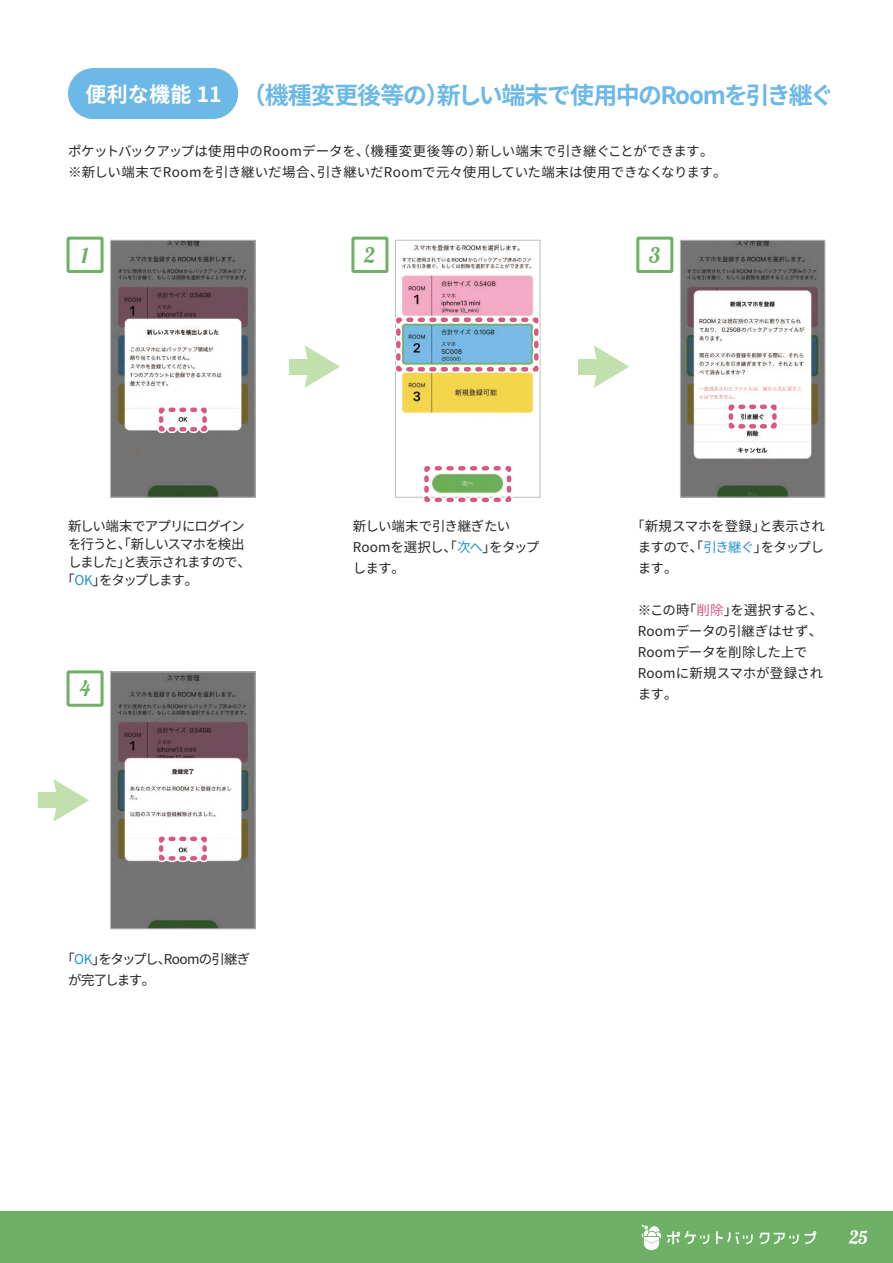
<style>
.page{position:relative;width:893px;height:1263px;background:#fff}
.page>*{position:absolute;margin:0;border:0;box-sizing:border-box;transform-origin:0 0}
.t1{font:700 24px "Noto Sans CJ Kjp";letter-spacing:-.06em;color:#6cb8e6}
.t2{font:21px "Lobster";color:#6eb065}
.t3{font:18px "Lobster";color:#fff}
.t4{font:13.5px/21px "Noto Sans CJ Kjp";color:#282526}
.t5{font:13.5px/21px "Noto Sans CJ Kjp";letter-spacing:-.03em;color:#282526;text-align:justify}
.t6{font:13.5px/21px "Noto Sans CJ Kjp";letter-spacing:-.01em;color:#282526}
.t7{font:13.5px/21px "Noto Sans CJ Kjp";letter-spacing:-.07em;color:#282526}
.t8{font:13.5px "Noto Sans CJ Kjp";letter-spacing:-.085em;color:#282526}
.t9{font:13.5px "Noto Sans CJ Kjp";letter-spacing:-.075em;color:#282526}
.s1{font-size:21px;color:#fff}
.s2{color:#2690cf}
.s3{color:#d95881}
</style>
<div class="page">
<div style="left:0;top:1212px;width:893px;height:51px;background:#6eb065"></div>
<svg style="left:641px;top:1225px;width:20px;height:25px"></svg>
<svg style="left:667px;top:1231px;width:42px;height:13px"></svg>
<svg style="left:716px;top:1231px;width:37px;height:13px"></svg>
<svg style="left:759px;top:1231px;width:57px;height:13px"></svg>
<div style="left:68px;top:68px;width:170px;height:51px;background:#6cb8e6;border-radius:26px"></div>
<img style="left:401px;top:244px;width:133px;height:169px">
<div style="left:395px;top:240px;width:145px;height:258px;border:1px solid #bcbdc0"></div>
<img style="left:112px;top:242px;width:141px;height:254px">
<div style="left:110px;top:240px;width:145px;height:258px;border:1px solid #bcbdc0"></div>
<div style="left:636px;top:237px;width:37px;height:36px;border:3px solid #6eb064"></div>
<div style="left:67px;top:237px;width:37px;height:36px;border:3px solid #6eb064"></div>
<div style="left:351px;top:237px;width:37px;height:36px;border:3px solid #6eb064"></div>
<svg style="left:305px;top:345px;width:35px;height:43px"></svg>
<div style="left:289px;top:359px;width:32px;height:15px;background:#c2dfae"></div>
<svg style="left:594px;top:345px;width:35px;height:43px"></svg>
<div style="left:578px;top:359px;width:32px;height:15px;background:#c2dfae"></div>
<div style="left:67px;top:670px;width:37px;height:37px;border:3px solid #6eb064"></div>
<img style="left:682px;top:242px;width:141px;height:254px">
<div style="left:680px;top:240px;width:145px;height:258px;border:1px solid #bcbdc0"></div>
<img style="left:112px;top:673px;width:141px;height:254px">
<div style="left:110px;top:671px;width:145px;height:258px;border:1px solid #bcbdc0"></div>
<svg style="left:54px;top:779px;width:35px;height:42px"></svg>
<div style="left:38px;top:793px;width:32px;height:15px;background:#c2dfae"></div>
<svg style="left:154px;top:402px;width:58px;height:35px"></svg>
<svg style="left:154px;top:831px;width:58px;height:35px"></svg>
<svg style="left:723px;top:399px;width:59px;height:35px"></svg>
<svg style="left:395px;top:312px;width:146px;height:65px"></svg>
<svg style="left:419px;top:466px;width:97px;height:37px"></svg>
<h1 class="t1" style="left:86px;top:82px;width:750px"><span class="s1">便利な機能 11</span> （機種変更後等の）新しい端末で使用中のRoomを引き継ぐ</h1>
<p class="t4" style="left:68px;top:141px;width:660px">ポケットバックアップは使用中のRoomデータを、（機種変更後等の）新しい端末で引き継ぐことができます。※新しい端末でRoomを引き継いだ場合、引き継いだRoomで元々使用していた端末は使用できなくなります。</p>
<h2 class="t2" style="left:365px;top:242px;width:12px">2</h2>
<h2 class="t2" style="left:82px;top:242px;width:8px">1</h2>
<h2 class="t2" style="left:649px;top:242px;width:13px">3</h2>
<p class="t9" style="left:68px;top:518px;width:178px">新しい端末でアプリにログイン</p>
<p class="t7" style="left:68px;top:533px;width:178px">を行うと、「新しいスマホを検出</p>
<p class="t8" style="left:68px;top:554px;width:184px">しました」と表示されますので、</p>
<p class="t8" style="left:61px;top:572px;width:138px">「<span class="s2">OK</span>」をタップします。</p>
<h2 class="t2" style="left:80px;top:675px;width:12px">4</h2>
<p class="t7" style="left:68px;top:949px;width:184px;text-indent:-7px">「<span class="s2">OK</span>」をタップし、Roomの引継ぎが完了します。</p>
<p class="t5" style="left:353px;top:515px;width:188px;text-align:left">新しい端末で引き継ぎたい<br>Roomを選択し、「<span class="s2">次へ</span>」をタップします。</p>
<p class="t5" style="left:638px;top:515px;width:189px;text-indent:-7px">「新規スマホを登録」と表示されますので、「<span class="s2">引き継ぐ</span>」をタップします。</p>
<p class="t6" style="left:638px;top:599px;width:187px">※この時「<span class="s3">削除</span>」を選択すると、<br>Roomデータの引継ぎはせず、<br>Roomデータを削除した上で<br>Roomに新規スマホが登録されます。</p>
<h3 class="t3" style="left:849px;top:1226px;width:20px">25</h3>
</div>
